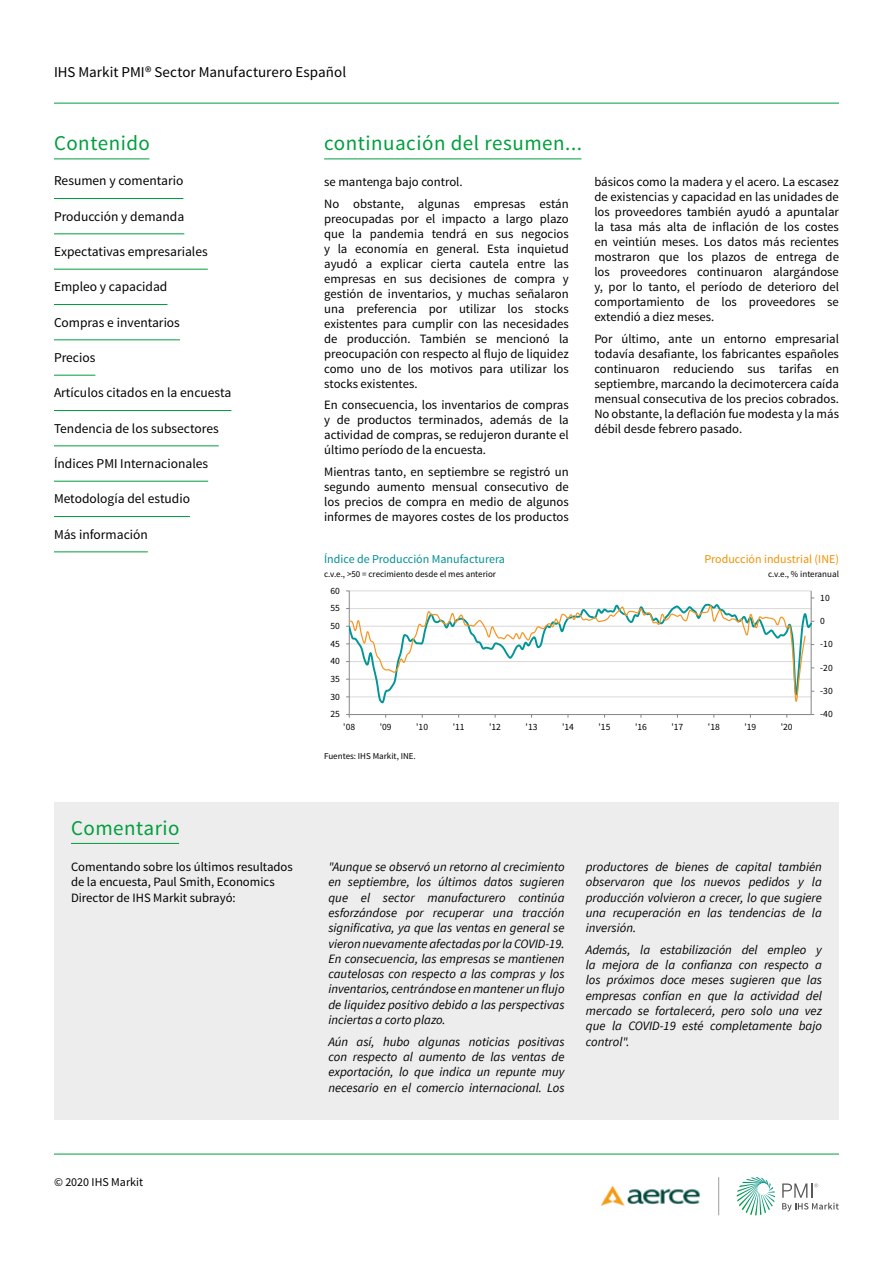
<style>
.page{position:relative;width:893px;height:1263px;background:#fff}
.page>*{position:absolute;margin:0;border:0;box-sizing:border-box;transform-origin:0 0}
.t1{font:21px "Source Sans Pro";letter-spacing:.025em;color:#009e3d}
.t2{font:15px "Source Sans Pro";color:#000}
.t3{font:13.5px "Source Sans Pro";color:#000}
.t4{font:12.75px/15px "Source Sans Pro";color:#000;text-align:justify}
.t5{font:italic 12.75px/15.3px "Source Sans Pro";color:#000;text-align:justify}
.t6{font:12px "Source Sans Pro";color:#008f93}
.t7{font:12px "Source Sans Pro";color:#f39200}
.t8{font:12px "Source Sans Pro";color:#000}
.t9{font:9.6px "Source Sans Pro";letter-spacing:-.005em;color:#000}
.t10{font:9px "Source Sans Pro";color:#000}
</style>
<div class="page">
<hr style="left:54px;top:103px;width:785px;height:1px;background:#009e3d">
<svg style="left:737px;top:1177px;width:38px;height:38px"></svg>
<svg style="left:782px;top:1183px;width:57px;height:28px"></svg>
<hr style="left:54px;top:1154px;width:785px;height:1px;background:#009e3d">
<img style="left:602px;top:1186px;width:99px;height:20px">
<hr style="left:718px;top:1177px;width:1px;height:38px;background:#9d9d9c">
<hr style="left:54px;top:159px;width:95px;height:1px;background:#009e3d">
<hr style="left:54px;top:198px;width:129px;height:1px;background:#009e3d">
<hr style="left:54px;top:234px;width:130px;height:1px;background:#009e3d">
<hr style="left:54px;top:269px;width:154px;height:1px;background:#009e3d">
<hr style="left:54px;top:304px;width:113px;height:1px;background:#009e3d">
<hr style="left:54px;top:340px;width:126px;height:1px;background:#009e3d">
<hr style="left:54px;top:375px;width:41px;height:1px;background:#009e3d">
<hr style="left:54px;top:410px;width:177px;height:1px;background:#009e3d">
<hr style="left:54px;top:446px;width:165px;height:1px;background:#009e3d">
<hr style="left:54px;top:481px;width:154px;height:1px;background:#009e3d">
<hr style="left:54px;top:516px;width:136px;height:1px;background:#009e3d">
<hr style="left:54px;top:552px;width:94px;height:1px;background:#009e3d">
<hr style="left:349px;top:590px;width:462px;height:1px;background:#d9d9d9">
<hr style="left:811px;top:591px;width:1px;height:123px;background:#868686">
<hr style="left:349px;top:591px;width:1px;height:123px;background:#868686">
<hr style="left:349px;top:714px;width:462px;height:1px;background:#868686">
<svg style="left:349px;top:602px;width:463px;height:101px"></svg>
<svg style="left:349px;top:604px;width:457px;height:102px"></svg>
<div style="left:54px;top:861px;width:785px;height:259px;background:#ededed"></div>
<div style="left:54px;top:802px;width:785px;height:59px;background:#ededed"></div>
<hr style="left:71px;top:843px;width:108px;height:1px;background:#009e3d">
<hr style="left:324px;top:159px;width:257px;height:1px;background:#009e3d">
<p class="t2" style="left:54px;top:63px;width:294px">IHS Markit PMI® Sector Manufacturero Español</p>
<h1 class="t1" style="left:54px;top:130px;width:97px">Contenido</h1>
<p class="t3" style="left:54px;top:173px;width:131px">Resumen y comentario</p>
<p class="t3" style="left:54px;top:208px;width:132px">Producción y demanda</p>
<p class="t3" style="left:54px;top:243px;width:155px">Expectativas empresariales</p>
<p class="t3" style="left:54px;top:279px;width:115px">Empleo y capacidad</p>
<p class="t3" style="left:54px;top:314px;width:127px">Compras e inventarios</p>
<p class="t3" style="left:54px;top:349px;width:43px">Precios</p>
<p class="t3" style="left:54px;top:385px;width:179px">Artículos citados en la encuesta</p>
<p class="t3" style="left:54px;top:420px;width:166px">Tendencia de los subsectores</p>
<p class="t3" style="left:54px;top:455px;width:156px">Índices PMI Internacionales</p>
<p class="t3" style="left:54px;top:491px;width:137px">Metodología del estudio</p>
<p class="t3" style="left:54px;top:526px;width:95px">Más información</p>
<h1 class="t1" style="left:324px;top:130px;width:259px">continuación del resumen...</h1>
<p class="t4" style="left:324px;top:172px;width:246px;line-height:21.5px">se mantenga bajo control.<br>No obstante, algunas empresas están</p>
<p class="t4" style="left:324px;top:211px;width:246px">preocupadas por el impacto a largo plazo que la pandemia tendrá en sus negocios y la economía en general. Esta inquietud ayudó a explicar cierta cautela entre las empresas en sus decisiones de compra y gestión de inventarios, y muchas señalaron una preferencia por utilizar los stocks existentes para cumplir con las necesidades de producción. También se mencionó la preocupación con respecto al flujo de liquidez como uno de los motivos para utilizar los stocks existentes.</p>
<p class="t4" style="left:324px;top:398px;width:246px">En consecuencia, los inventarios de compras y de productos terminados, además de la actividad de compras, se redujeron durante el último período de la encuesta.</p>
<p class="t4" style="left:324px;top:464px;width:246px">Mientras tanto, en septiembre se registró un segundo aumento mensual consecutivo de los precios de compra en medio de algunos informes de mayores costes de los productos</p>
<p class="t6" style="left:324px;top:552px;width:182px">Índice de Producción Manufacturera</p>
<p class="t10" style="left:324px;top:568px;width:173px">c.v.e., &gt;50 = crecimiento desde el mes anterior</p>
<p class="t9" style="left:331px;top:584px;width:11px">60</p>
<p class="t9" style="left:331px;top:602px;width:11px">55</p>
<p class="t9" style="left:331px;top:620px;width:11px">50</p>
<p class="t9" style="left:331px;top:637px;width:11px">45</p>
<p class="t9" style="left:331px;top:655px;width:11px">40</p>
<p class="t9" style="left:331px;top:673px;width:11px">35</p>
<p class="t9" style="left:331px;top:690px;width:11px">30</p>
<p class="t9" style="left:331px;top:708px;width:11px">25</p>
<p class="t4" style="left:594px;top:175px;width:246px">básicos como la madera y el acero. La escasez de existencias y capacidad en las unidades de los proveedores también ayudó a apuntalar la tasa más alta de inflación de los costes en veintiún meses. Los datos más recientes mostraron que los plazos de entrega de los proveedores continuaron alargándose y, por lo tanto, el período de deterioro del comportamiento de los proveedores se extendió a diez meses.</p>
<p class="t4" style="left:594px;top:331px;width:246px">Por último, ante un entorno empresarial todavía desafiante, los fabricantes españoles continuaron reduciendo sus tarifas en septiembre, marcando la decimotercera caída mensual consecutiva de los precios cobrados.<br>No obstante, la deflación fue modesta y la más débil desde febrero pasado.</p>
<p class="t7" style="left:704px;top:552px;width:136px">Producción industrial (INE)</p>
<p class="t10" style="left:768px;top:568px;width:72px">c.v.e., % interanual</p>
<p class="t9" style="left:820px;top:591px;width:11px">10</p>
<p class="t9" style="left:820px;top:615px;width:6px">0</p>
<p class="t9" style="left:820px;top:638px;width:14px">-10</p>
<p class="t9" style="left:820px;top:661px;width:14px">-20</p>
<p class="t9" style="left:820px;top:685px;width:14px">-30</p>
<p class="t9" style="left:820px;top:708px;width:14px">-40</p>
<p class="t9" style="left:343px;top:721px;width:13px">'08</p>
<p class="t9" style="left:380px;top:721px;width:13px">'09</p>
<p class="t9" style="left:416px;top:721px;width:13px">'10</p>
<p class="t9" style="left:453px;top:721px;width:13px">'11</p>
<p class="t9" style="left:489px;top:721px;width:13px">'12</p>
<p class="t9" style="left:526px;top:721px;width:13px">'13</p>
<p class="t9" style="left:562px;top:721px;width:13px">'14</p>
<p class="t9" style="left:598px;top:721px;width:13px">'15</p>
<p class="t9" style="left:635px;top:721px;width:13px">'16</p>
<p class="t9" style="left:671px;top:721px;width:13px">'17</p>
<p class="t9" style="left:708px;top:721px;width:13px">'18</p>
<p class="t9" style="left:744px;top:721px;width:13px">'19</p>
<p class="t9" style="left:781px;top:721px;width:13px">'20</p>
<p class="t10" style="left:324px;top:750px;width:93px">Fuentes: IHS Markit, INE.</p>
<h1 class="t1" style="left:71px;top:815px;width:110px">Comentario</h1>
<p class="t4" style="left:71px;top:859px;width:223px;text-align:left">Comentando sobre los últimos resultados de la encuesta, Paul Smith, Economics<br>Director de IHS Markit subrayó:</p>
<p class="t5" style="left:328px;top:859px;width:238px">"Aunque se observó un retorno al crecimiento en septiembre, los últimos datos sugieren que el sector manufacturero continúa esforzándose por recuperar una tracción significativa, ya que las ventas en general se vieron nuevamente afectadas por la COVID-19.<br>En consecuencia, las empresas se mantienen cautelosas con respecto a las compras y los inventarios, centrándose en mantener un flujo de liquidez positivo debido a las perspectivas inciertas a corto plazo.</p>
<p class="t5" style="left:328px;top:1034px;width:238px">Aún así, hubo algunas noticias positivas con respecto al aumento de las ventas de exportación, lo que indica un repunte muy necesario en el comercio internacional. Los</p>
<p class="t5" style="left:586px;top:859px;width:238px">productores de bienes de capital también observaron que los nuevos pedidos y la producción volvieron a crecer, lo que sugiere una recuperación en las tendencias de la inversión.</p>
<p class="t5" style="left:586px;top:942px;width:238px">Además, la estabilización del empleo y la mejora de la confianza con respecto a los próximos doce meses sugieren que las empresas confían en que la actividad del mercado se fortalecerá, pero solo una vez que la COVID-19 esté completamente bajo control".</p>
<p class="t8" style="left:54px;top:1175px;width:91px">© 2020 IHS Markit</p>
</div>
